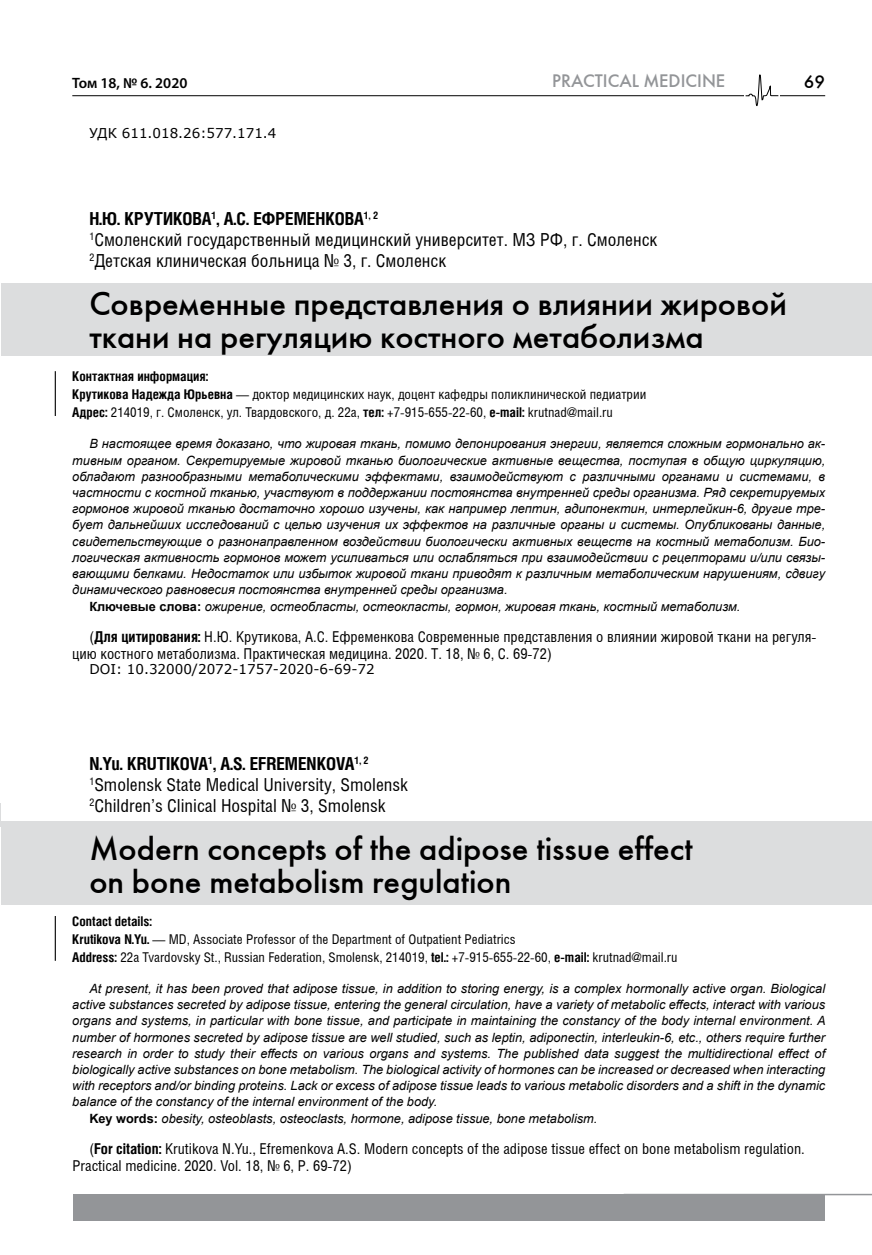
<style>
.page{position:relative;width:872px;height:1255px;background:#fff}
.page>*{position:absolute;margin:0;border:0;box-sizing:border-box;transform-origin:0 0}
.t1{font:33px/33px "Futuris C";color:#000}
.t2{font:18px/21px "Helios Cond";color:#000}
.t3{font:18px "Futuris C";color:#939598}
.t4{font:18px "Futuris C";color:#000}
.t5{font:15px/16.5px "Helios Cond";color:#000}
.t6{font:600 15px "Myriad Pro";color:#000}
.t7{font:13.5px/18px "Helios Cond";color:#000}
.t8{font:13.5px "Verdana";color:#000}
.t9{font:italic 12.75px "Arial";color:#000}
.s1{font-weight:700}
.s2{font-weight:700;font-style:normal}
</style>
<div class="page">
<hr style="left:623px;top:1193px;width:249px;height:2px;background:#939598">
<hr style="left:72px;top:95px;width:753px;height:1px;background:#000">
<div style="left:744px;top:73px;width:35px;height:33px;background:#fff"></div>
<svg style="left:745px;top:74px;width:34px;height:32px"></svg>
<div style="left:74px;top:1193px;width:751px;height:27px;background:#939598"></div>
<svg style="left:0;top:803px;width:1px;height:23px"></svg>
<div style="left:1px;top:821px;width:871px;height:83px;background:#dcddde"></div>
<div style="left:1px;top:283px;width:871px;height:73px;background:#dcddde"></div>
<hr style="left:55px;top:371px;width:1px;height:45px;background:#000">
<hr style="left:55px;top:916px;width:1px;height:44px;background:#000">
<p class="t6" style="left:72px;top:73px;width:117px">Том 18, № 6. 2020</p>
<h2 class="t3" style="left:552px;top:69px;width:175px">PRACTICAL MEDICINE</h2>
<h2 class="t4" style="left:804px;top:71px;width:23px">69</h2>
<p class="t8" style="left:89px;top:124px;width:189px">УДК 611.018.26:577.171.4</p>
<h2 class="t2" style="left:89px;top:208px;width:569px"><span class="s1">Н.Ю. КРУТИКОВА</span><sup>1</sup><span class="s1">, А.С. ЕФРЕМЕНКОВА</span><sup>1,</sup> <sup>2<br></sup><sup>1</sup>Смоленский государственный медицинский университет. МЗ РФ, г. Смоленск<br><sup>2</sup>Детская клиническая больница № 3, г. Смоленск</h2>
<h1 class="t1" style="left:89px;top:287px;width:699px">Современные представления о влиянии жировой ткани на регуляцию костного метаболизма</h1>
<p class="t7" style="left:72px;top:367px;width:575px"><span class="s1">Контактная информация:<br>Крутикова Надежда Юрьевна</span> — доктор медицинских наук, доцент кафедры поликлинической педиатрии<br><span class="s1">Адрес:</span> 214019, г. Смоленск, ул. Твардовского, д. 22а, <span class="s1">тел:</span> +7-915-655-22-60, <span class="s1">e-mail:</span> krutnad@mail.ru</p>
<p class="t9" style="left:89px;top:435px;width:737px">В настоящее время доказано, что жировая ткань, помимо депонирования энергии, является сложным гормонально ак-</p>
<p class="t9" style="left:72px;top:452px;width:754px">тивным органом. Секретируемые жировой тканью биологические активные вещества, поступая в общую циркуляцию,</p>
<p class="t9" style="left:72px;top:468px;width:754px">обладают разнообразными метаболическими эффектами, взаимодействуют с различными органами и системами, в</p>
<p class="t9" style="left:72px;top:484px;width:754px">частности с костной тканью, участвуют в поддержании постоянства внутренней среды организма. Ряд секретируемых</p>
<p class="t9" style="left:72px;top:500px;width:754px">гормонов жировой тканью достаточно хорошо изучены, как например лептин, адипонектин, интерлейкин-6, другие тре-</p>
<p class="t9" style="left:72px;top:516px;width:754px">бует дальнейших исследований с целью изучения их эффектов на различные органы и системы. Опубликованы данные,</p>
<p class="t9" style="left:72px;top:533px;width:754px">свидетельствующие о разнонаправленном воздействии биологически активных веществ на костный метаболизм. Био-</p>
<p class="t9" style="left:72px;top:549px;width:754px">логическая активность гормонов может усиливаться или ослабляться при взаимодействии с рецепторами и/или связы-</p>
<p class="t9" style="left:72px;top:565px;width:754px">вающими белками. Недостаток или избыток жировой ткани приводят к различным метаболическим нарушениям, сдвигу</p>
<p class="t9" style="left:72px;top:581px;width:437px">динамического равновесия постоянства внутренней среды организма.</p>
<p class="t9" style="left:89px;top:597px;width:652px"><span class="s2">Ключевые слова:</span> ожирение, остеобласты, остеокласты, гормон, жировая ткань, костный метаболизм.</p>
<p class="t5" style="left:72px;top:628px;width:745px;text-indent:17px">(<span class="s1">Для цитирования:</span> Н.Ю. Крутикова, А.С. Ефременкова Современные представления о влиянии жировой ткани на регуля&shy;цию костного метаболизма. Практическая медицина. 2020. Т. 18, № 6, С. 69-72)</p>
<p class="t8" style="left:89px;top:659px;width:287px">DOI: 10.32000/2072-1757-2020-6-69-72</p>
<h2 class="t2" style="left:89px;top:752px;width:320px"><span class="s1">N.Yu. KRUTIKOVA</span><sup>1</sup><span class="s1">, A.S. EFREMENKOVA</span><sup>1,</sup> <sup>2<br></sup><sup>1</sup>Smolensk State Medical University, Smolensk<br><sup>2</sup>Children’s Clinical Hospital № 3, Smolensk</h2>
<h1 class="t1" style="left:89px;top:831px;width:605px">Modern concepts of the adipose tissue effect on bone metabolism regulation</h1>
<p class="t7" style="left:72px;top:911px;width:607px"><span class="s1">Contact details:<br>Krutikova N.Yu.</span> — MD, Associate Professor of the Department of Outpatient Pediatrics<br><span class="s1">Address:</span> 22a Tvardovsky St., Russian Federation, Smolensk, 214019, <span class="s1">tel.:</span> +7-915-655-22-60, <span class="s1">e-mail:</span> krutnad@mail.ru</p>
<p class="t9" style="left:89px;top:980px;width:737px">At present, it has been proved that adipose tissue, in addition to storing energy, is a complex hormonally active organ. Biological</p>
<p class="t9" style="left:72px;top:996px;width:754px">active substances secreted by adipose tissue, entering the general circulation, have a variety of metabolic effects, interact with various</p>
<p class="t9" style="left:72px;top:1012px;width:755px">organs and systems, in particular with bone tissue, and participate in maintaining the constancy of the body internal environment. A</p>
<p class="t9" style="left:72px;top:1028px;width:754px">number of hormones secreted by adipose tissue are well studied, such as leptin, adiponectin, interleukin-6, etc., others require further</p>
<p class="t9" style="left:72px;top:1044px;width:754px">research in order to study their effects on various organs and systems. The published data suggest the multidirectional effect of</p>
<p class="t9" style="left:72px;top:1061px;width:754px">biologically active substances on bone metabolism. The biological activity of hormones can be increased or decreased when interacting</p>
<p class="t9" style="left:72px;top:1077px;width:754px">with receptors and/or binding proteins. Lack or excess of adipose tissue leads to various metabolic disorders and a shift in the dynamic</p>
<p class="t9" style="left:72px;top:1093px;width:366px">balance of the constancy of the internal environment of the body.</p>
<p class="t9" style="left:89px;top:1109px;width:509px"><span class="s2">Key words:</span> obesity, osteoblasts, osteoclasts, hormone, adipose tissue, bone metabolism.</p>
<p class="t5" style="left:72px;top:1140px;width:734px;text-indent:17px">(<span class="s1">For citation:</span> Krutikova N.Yu., Efremenkova A.S. Modern concepts of the adipose tissue effect on bone metabolism regulation.<br>Practical medicine. 2020. Vol. 18, № 6, P. 69-72)</p>
</div>
